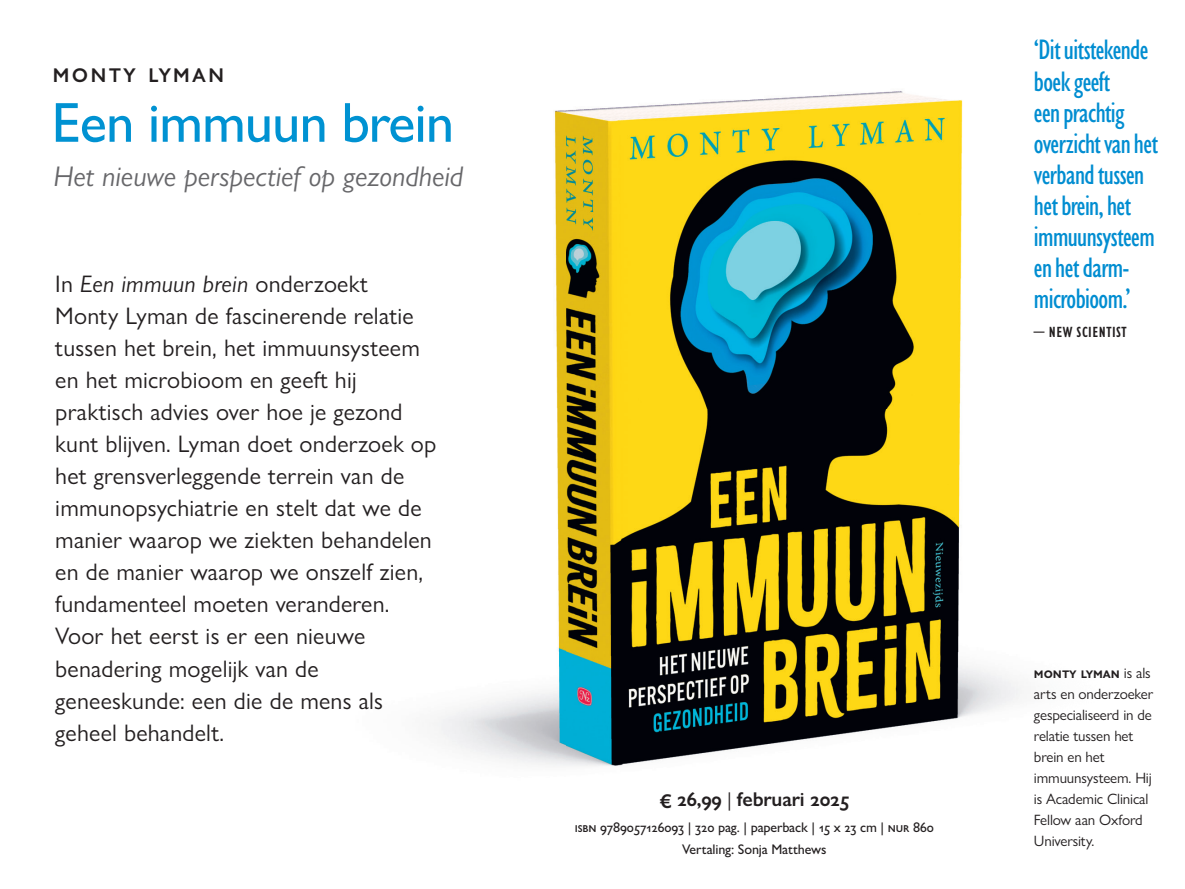
<style>
.page{position:relative;width:1185px;height:889px;background:#fff}
.page>*{position:absolute;margin:0;border:0;box-sizing:border-box;transform-origin:0 0}
.t1{font:500 56.6px "Gill Sans Nova";letter-spacing:-.02em;color:#0092d2}
.t2{font:500 condensed 29.2px/31px "Gill Sans Nova";letter-spacing:-.02em;color:#008dd1}
.t3{font:italic 28.6px "Gill Sans Nova";color:#67676a}
.t4{font:500 28px "Gill Sans Nova";letter-spacing:.075em;color:#231f20}
.t5{font:24px/32px "Gill Sans Nova";letter-spacing:.01em;color:#231f20}
.t6{font:500 condensed 21.4px "Gill Sans Nova";letter-spacing:.025em;color:#231f20}
.t7{font:600 20px "Gill Sans Nova";letter-spacing:-.01em;color:#231f20}
.t8{font:15px/21px "Gill Sans Nova";letter-spacing:-.01em;color:#231f20}
.t9{font:500 14px/22px "Gill Sans Nova";letter-spacing:-.01em;color:#231f20;text-align:center}
.s1{font-style:italic}
.s2{font-weight:400}
.s3{font-weight:600}
</style>
<div class="page">
<img style="left:432px;top:91px;width:590px;height:675px">
<p class="t4" style="left:52px;top:56px;width:173px">MONTY LYMAN</p>
<h1 class="t1" style="left:52px;top:88px;width:404px">Een immuun brein</h1>
<p class="t3" style="left:54px;top:159px;width:411px">Het nieuwe perspectief op gezondheid</p>
<p class="t5" style="left:55px;top:268px;width:383px">In <span class="s1">Een immuun brein</span> onderzoekt<br>Monty Lyman de fascinerende relatie tussen het brein, het immuunsysteem en het microbioom en geeft hij praktisch advies over hoe je gezond kunt blijven. Lyman doet onderzoek op het grensverleggende terrein van de immunopsychiatrie en stelt dat we de manier waarop we ziekten behandelen en de manier waarop we onszelf zien, fundamenteel moeten veranderen.<br>Voor het eerst is er een nieuwe benadering mogelijk van de geneeskunde: een die de mens als geheel behandelt.</p>
<p class="t2" style="left:1034px;top:34px;width:126px">‘Dit uitstekende boek geeft<br>een prachtig overzicht van het verband tussen het brein, het immuunsysteem en het darm&shy;microbioom.’</p>
<p class="t6" style="left:1034px;top:316px;width:94px">– new scientist</p>
<p class="t7" style="left:659px;top:786px;width:191px">€ 26,99 <span class="s2">|</span> februari 2025</p>
<p class="t9" style="left:575px;top:816px;width:360px">ISBN 9789057126093 | 320 pag. | paperback | 15 x 23 cm | NUR 860<br>Vertaling: Sonja Matthews</p>
<p class="t8" style="left:1034px;top:661px;width:121px"><span class="s3">MontY lYMan</span> is als arts en onderzoeker gespecialiseerd in de relatie tussen het brein en het immuunsysteem. Hij is Academic Clinical<br>Fellow aan Oxford<br>University.</p>
</div>
